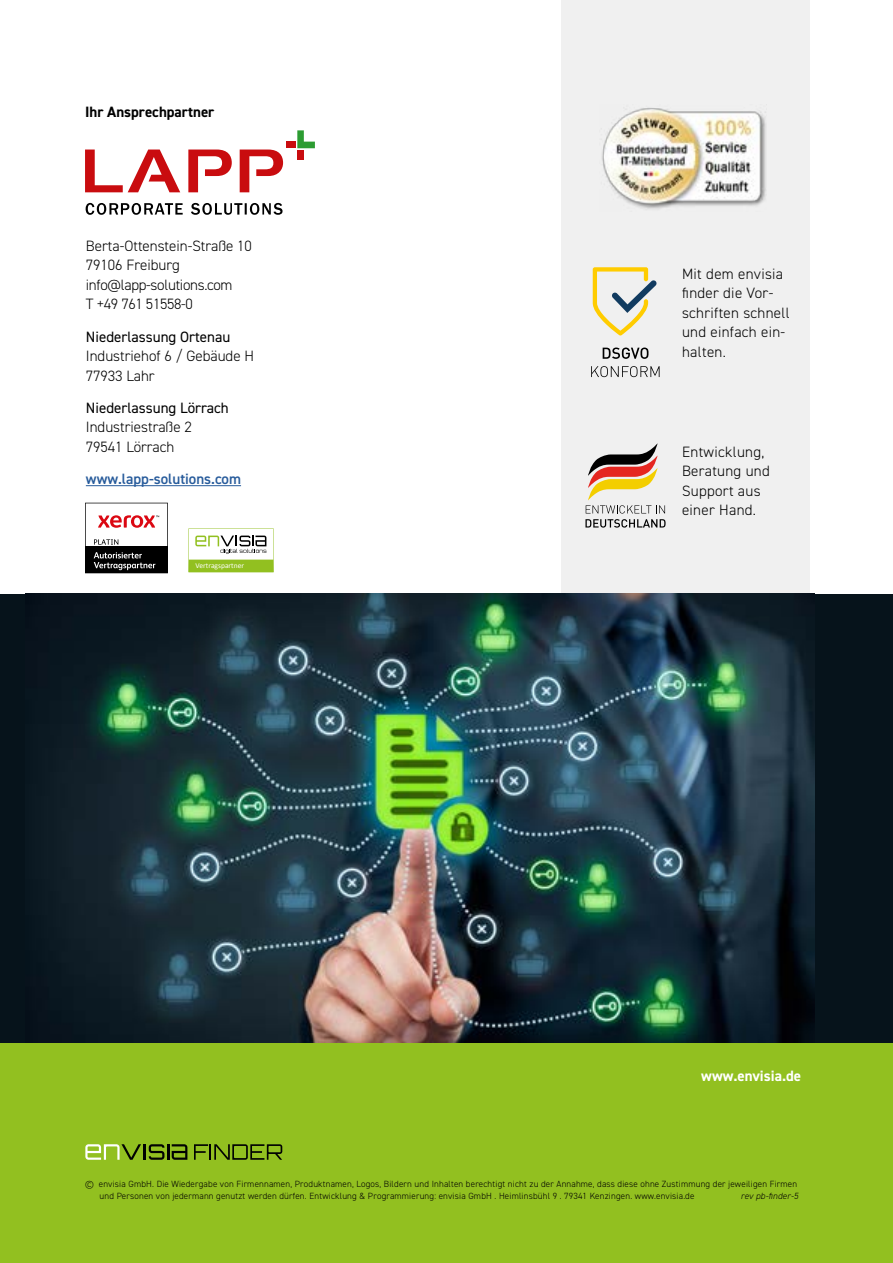
<style>
.page{position:relative;width:893px;height:1263px;background:#fff}
.page>*{position:absolute;margin:0;border:0;box-sizing:border-box;transform-origin:0 0}
.t1{font:300 15px/19.5px "DIN2014";color:#000}
.t2{font:300 15px/19.5px "DIN2014";letter-spacing:.02em;color:#000}
.t3{font:15px "DIN2014";color:#000}
.t4{font:600 15px "DIN2014";color:#275b9b}
.t5{font:700 15px "DIN2014";color:#000}
.t6{font:700 15px "DIN2014";color:#fff}
.t7{font:300 9px/12px "DIN2014";letter-spacing:.02em;color:#000}
.t8{font:italic 300 9px "DIN2014";letter-spacing:.02em;color:#000}
.t9{font:7.5px "Calibri";color:#fff}
</style>
<div class="page">
<div style="left:561px;top:0;width:249px;height:593px;background:#f0f0f0"></div>
<div style="left:0;top:1042px;width:893px;height:221px;background:#92c020"></div>
<div style="left:0;top:594px;width:893px;height:448px;background:#06131b"></div>
<img style="left:47px;top:594px;width:767px;height:448px">
<svg style="left:85px;top:1144px;width:102px;height:16px"></svg>
<svg style="left:194px;top:1144px;width:88px;height:16px"></svg>
<img style="left:602px;top:108px;width:164px;height:101px">
<svg style="left:586px;top:443px;width:79px;height:70px"></svg>
<svg style="left:585px;top:519px;width:81px;height:9px"></svg>
<svg style="left:603px;top:348px;width:45px;height:11px"></svg>
<svg style="left:591px;top:366px;width:69px;height:11px"></svg>
<svg style="left:593px;top:267px;width:64px;height:68px"></svg>
<hr style="left:86px;top:485px;width:155px;height:1px;background:#275b9b">
<div style="left:297px;top:150px;width:7px;height:10px;background:#c90c0f"></div>
<svg style="left:297px;top:130px;width:18px;height:18px"></svg>
<div style="left:286px;top:142px;width:10px;height:6px;background:#c90c0f"></div>
<svg style="left:188px;top:150px;width:44px;height:42px"></svg>
<svg style="left:240px;top:150px;width:43px;height:42px"></svg>
<svg style="left:85px;top:150px;width:95px;height:42px"></svg>
<svg style="left:86px;top:203px;width:97px;height:12px"></svg>
<svg style="left:191px;top:203px;width:92px;height:12px"></svg>
<svg style="left:189px;top:528px;width:85px;height:44px"></svg>
<svg style="left:85px;top:503px;width:83px;height:70px"></svg>
<h1 class="t5" style="left:85px;top:101px;width:131px">Ihr Ansprechpartner</h1>
<h1 class="t1" style="left:86px;top:236px;width:168px">Berta-Ottenstein-Straße 10<br>79106 Freiburg info@lapp-solutions.com<br>T +49 761 51558-0</h1>
<h1 class="t3" style="left:86px;top:327px;width:146px">Niederlassung Ortenau</h1>
<h1 class="t1" style="left:86px;top:346px;width:170px">Industriehof 6 / Gebäude H<br>77933 Lahr</h1>
<h1 class="t3" style="left:86px;top:398px;width:144px">Niederlassung Lörrach</h1>
<h1 class="t1" style="left:86px;top:417px;width:108px">Industriestraße 2<br>79541 Lörrach</h1>
<h1 class="t4" style="left:86px;top:469px;width:157px">www.lapp-solutions.com</h1>
<p class="t9" style="left:195px;top:561px;width:50px">Vertragspartner</p>
<h1 class="t2" style="left:682px;top:264px;width:109px">Mit dem envisia finder die Vor&shy;schriften schnell und einfach ein&shy;halten.</h1>
<h1 class="t2" style="left:682px;top:442px;width:89px">Entwicklung,<br>Beratung und<br>Support aus einer Hand.</h1>
<h1 class="t6" style="left:701px;top:1065px;width:101px">www.envisia.de</h1>
<p class="t7" style="left:100px;top:1177px;width:699px;text-indent:-15px">© envisia GmbH. Die Wiedergabe von Firmennamen, Produktnamen, Logos, Bildern und Inhalten berechtigt nicht zu der Annahme, dass diese ohne Zustimmung der jeweiligen Firmen und Personen von jedermann genutzt werden dürfen. Entwicklung &amp; Programmierung: envisia GmbH . Heimlinsbühl 9 . 79341 Kenzingen. www.envisia.de</p>
<p class="t8" style="left:741px;top:1190px;width:59px">rev pb-finder-5</p>
</div>
